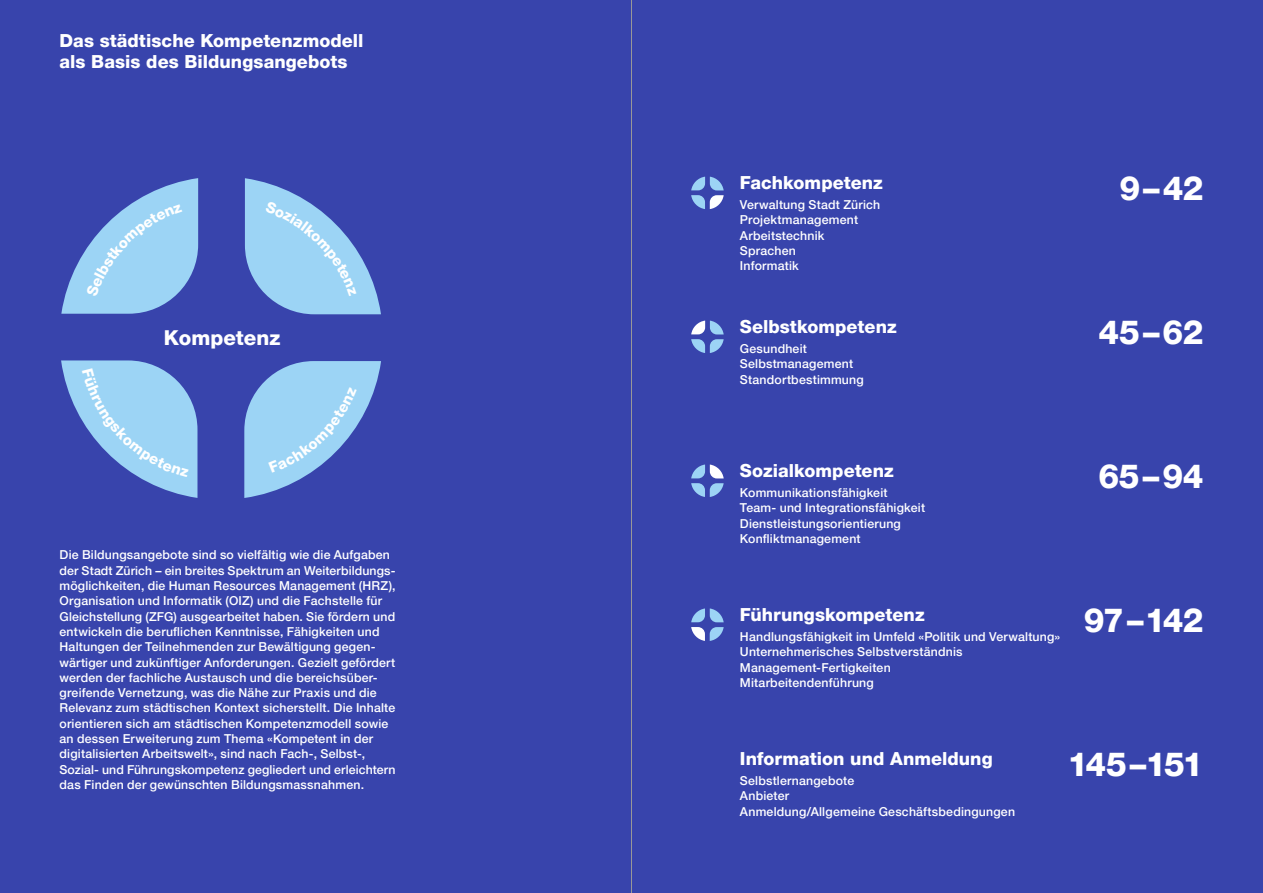
<style>
.page{position:relative;width:1263px;height:893px;background:#fff}
.page>*{position:absolute;margin:0;border:0;box-sizing:border-box;transform-origin:0 0}
.Buch_Untertitel_h2{font:800 33px "Helvetica Neue LT Pro";letter-spacing:-.03em;color:#fff}
.t1{font:800 20.55px "Helvetica Neue LT Pro";color:#fff}
.HRZ_titel_basis_HRZ_titel_kompetenz_12_1{font:800 18px "Helvetica Neue LT Pro";letter-spacing:.005em;color:#fff}
.HRZ_titel_basis_HRZ_titel_12_14pt{font:800 18px/21.3px "Helvetica Neue LT Pro";letter-spacing:.005em;color:#fff}
.HRZ_inhalt_HRZ_fliesstext_8_5_10pt_p{font:500 12.3px/15.3px "Helvetica Neue LT Pro";letter-spacing:.015em;color:#fff}
</style>
<div class="page">
<div style="left:631px;top:0;width:632px;height:893px;background:#3844ac"></div>
<div style="left:0;top:0;width:631px;height:893px;background:#3844ac"></div>
<svg style="left:691px;top:176px;width:33px;height:33px"></svg>
<svg style="left:691px;top:320px;width:33px;height:33px"></svg>
<svg style="left:691px;top:464px;width:33px;height:33px"></svg>
<svg style="left:691px;top:608px;width:33px;height:33px"></svg>
<hr style="left:631px;top:0;width:1px;height:893px;background:#999898">
<svg style="left:61px;top:178px;width:137px;height:136px"></svg>
<svg style="left:245px;top:178px;width:136px;height:136px"></svg>
<svg style="left:61px;top:360px;width:136px;height:138px"></svg>
<svg style="left:244px;top:361px;width:137px;height:137px"></svg>
<p class="HRZ_titel_basis_HRZ_titel_12_14pt" style="left:60px;top:30px;width:305px">Das städtische Kompetenzmodell als Basis des Bildungsangebots</p>
<h2 class="t1" style="left:164px;top:325px;width:118px">Kompetenz</h2>
<p class="HRZ_inhalt_HRZ_fliesstext_8_5_10pt_p" style="left:60px;top:547px;width:337px">Die Bildungsangebote sind so vielfältig wie die Aufgaben der Stadt Zürich – ein breites Spektrum an Weiterbildungs&shy;möglichkeiten, die Human Resources Management (HRZ), Organisation und Informatik (OIZ) und die Fachstelle für Gleichstellung (ZFG) ausgearbeitet haben. Sie fördern und entwickeln die beruflichen Kenntnisse, Fähigkeiten und Haltungen der Teilnehmenden zur Bewältigung gegen&shy;wärtiger und zukünftiger Anforderungen. Gezielt gefördert werden der fachliche Austausch und die bereichsüber&shy;greifende Vernetzung, was die Nähe zur Praxis und die Relevanz zum städtischen Kontext sicherstellt. Die Inhalte orientieren sich am städtischen Kompetenzmodell sowie an dessen Erweiterung zum Thema «Kompetent in der digitalisierten Arbeitswelt», sind nach Fach-, Selbst-, Sozial- und Führungskompetenz gegliedert und erleichtern das Finden der gewünschten Bildungsmassnahmen.</p>
<h1 class="HRZ_titel_basis_HRZ_titel_kompetenz_12_1" style="left:740px;top:172px;width:144px">Fachkompetenz</h1>
<p class="HRZ_inhalt_HRZ_fliesstext_8_5_10pt_p" style="left:740px;top:197px;width:142px">Verwaltung Stadt Zürich</p>
<p class="HRZ_inhalt_HRZ_fliesstext_8_5_10pt_p" style="left:740px;top:212px;width:120px">Projektmanagement</p>
<p class="HRZ_inhalt_HRZ_fliesstext_8_5_10pt_p" style="left:740px;top:228px;width:86px">Arbeitstechnik</p>
<p class="HRZ_inhalt_HRZ_fliesstext_8_5_10pt_p" style="left:740px;top:243px;width:58px">Sprachen</p>
<p class="HRZ_inhalt_HRZ_fliesstext_8_5_10pt_p" style="left:740px;top:258px;width:60px">Informatik</p>
<h1 class="HRZ_titel_basis_HRZ_titel_kompetenz_12_1" style="left:740px;top:316px;width:158px">Selbstkompetenz</h1>
<p class="HRZ_inhalt_HRZ_fliesstext_8_5_10pt_p" style="left:740px;top:341px;width:68px">Gesundheit</p>
<p class="HRZ_inhalt_HRZ_fliesstext_8_5_10pt_p" style="left:740px;top:356px;width:115px">Selbstmanagement</p>
<p class="HRZ_inhalt_HRZ_fliesstext_8_5_10pt_p" style="left:740px;top:371px;width:125px">Standortbestimmung</p>
<h2 class="Buch_Untertitel_h2" style="left:1119px;top:169px;width:86px">9–42</h2>
<h2 class="Buch_Untertitel_h2" style="left:1098px;top:313px;width:106px">45–62</h2>
<h1 class="HRZ_titel_basis_HRZ_titel_kompetenz_12_1" style="left:740px;top:460px;width:155px">Sozialkompetenz</h1>
<p class="HRZ_inhalt_HRZ_fliesstext_8_5_10pt_p" style="left:740px;top:485px;width:149px">Kommunikationsfähigkeit</p>
<p class="HRZ_inhalt_HRZ_fliesstext_8_5_10pt_p" style="left:740px;top:500px;width:187px">Team- und Integrationsfähigkeit</p>
<p class="HRZ_inhalt_HRZ_fliesstext_8_5_10pt_p" style="left:740px;top:515px;width:162px">Dienstleistungsorientierung</p>
<p class="HRZ_inhalt_HRZ_fliesstext_8_5_10pt_p" style="left:740px;top:531px;width:122px">Konfliktmanagement</p>
<h1 class="HRZ_titel_basis_HRZ_titel_kompetenz_12_1" style="left:740px;top:604px;width:186px">Führungskompetenz</h1>
<p class="HRZ_inhalt_HRZ_fliesstext_8_5_10pt_p" style="left:740px;top:629px;width:322px">Handlungsfähigkeit im Umfeld «Politik und Verwaltung»</p>
<p class="HRZ_inhalt_HRZ_fliesstext_8_5_10pt_p" style="left:740px;top:644px;width:224px">Unternehmerisches Selbstverständnis</p>
<p class="HRZ_inhalt_HRZ_fliesstext_8_5_10pt_p" style="left:740px;top:659px;width:152px">Management-Fertigkeiten</p>
<p class="HRZ_inhalt_HRZ_fliesstext_8_5_10pt_p" style="left:740px;top:675px;width:135px">Mitarbeitendenführung</p>
<h2 class="Buch_Untertitel_h2" style="left:1098px;top:457px;width:107px">65–94</h2>
<h2 class="Buch_Untertitel_h2" style="left:1084px;top:600px;width:121px">97–142</h2>
<h1 class="HRZ_titel_basis_HRZ_titel_kompetenz_12_1" style="left:740px;top:748px;width:254px">Information und Anmeldung</h1>
<p class="HRZ_inhalt_HRZ_fliesstext_8_5_10pt_p" style="left:740px;top:773px;width:116px">Selbstlernangebote</p>
<p class="HRZ_inhalt_HRZ_fliesstext_8_5_10pt_p" style="left:740px;top:788px;width:51px">Anbieter</p>
<p class="HRZ_inhalt_HRZ_fliesstext_8_5_10pt_p" style="left:740px;top:803px;width:277px">Anmeldung/Allgemeine Geschäftsbedingungen</p>
<h2 class="Buch_Untertitel_h2" style="left:1067px;top:744px;width:137px">145–151</h2>
</div>
